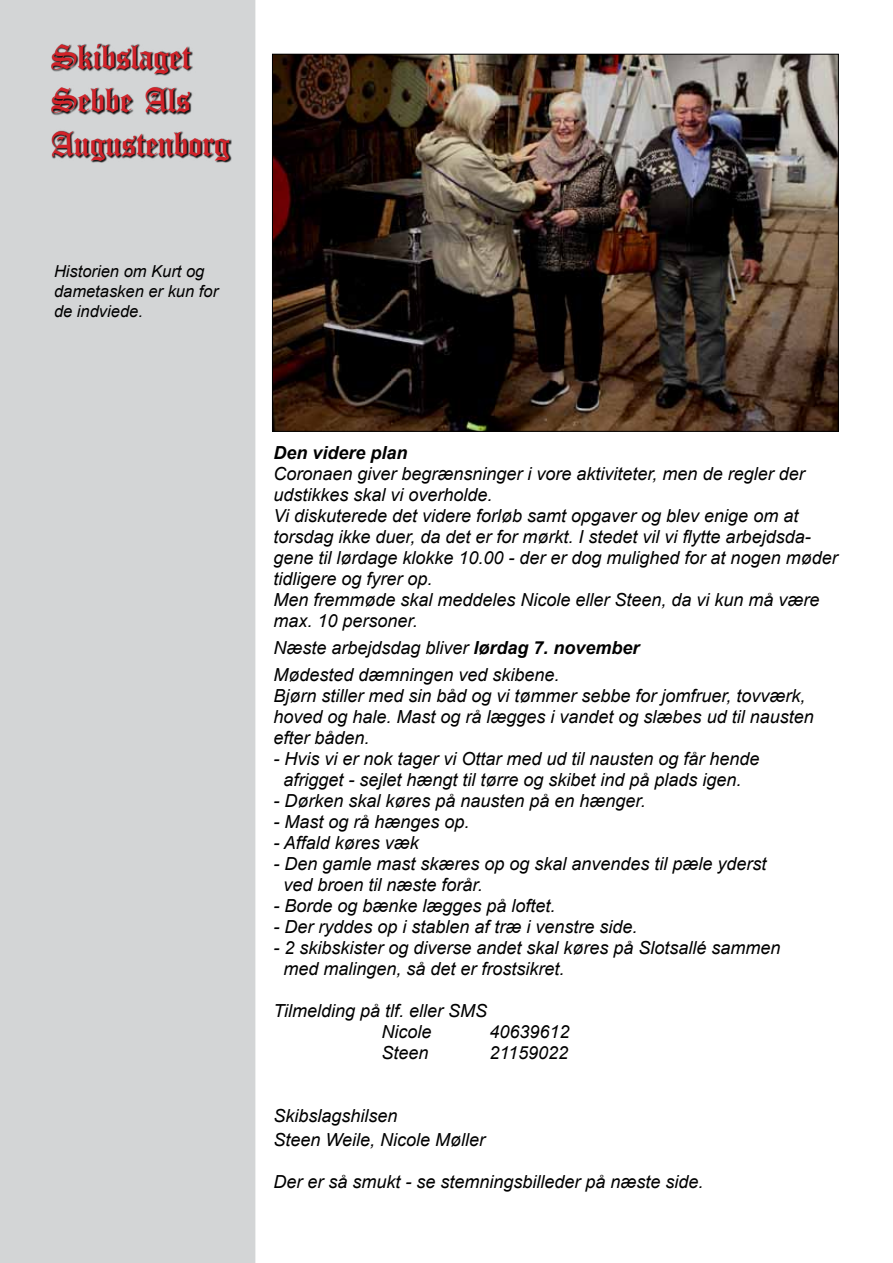
<style>
.page{position:relative;width:893px;height:1263px;background:#fff}
.page>*{position:absolute;margin:0;border:0;box-sizing:border-box;transform-origin:0 0}
.t1{font:36px/43.2px "Canterbury";color:#d2232a}
.t2{font:italic 18px/21px "Arial";color:#000}
.t3{font:italic 700 18px "Arial";color:#000}
.t4{font:italic 16.5px/19.8px "Arial";color:#000}
.s1{font-weight:700}
</style>
<div class="page">
<div style="left:1px;top:1px;width:254px;height:1261px;background:#d3d5d6"></div>
<div style="left:0;top:0;width:255px;height:1263px;border:2px solid #d3d5d6"></div>
<div style="left:51px;top:44px;width:181px;height:118px;background:#000;opacity:.75"></div>
<img style="left:274px;top:56px;width:562px;height:373px">
<h1 class="t1" style="left:51px;top:36px;width:180px">Skibslaget<br>Sebbe Als<br>Augustenborg</h1>
<p class="t4" style="left:54px;top:262px;width:166px">Historien om Kurt og dametasken er kun for de indviede.</p>
<p class="t3" style="left:273px;top:440px;width:136px">Den videre plan</p>
<p class="t2" style="left:273px;top:463px;width:566px">Coronaen giver begrænsninger i vore aktiviteter, men de regler der udstikkes skal vi overholde.<br>Vi diskuterede det videre forløb samt opgaver og blev enige om at torsdag ikke duer, da det er for mørkt. I stedet vil vi flytte arbejdsda&shy;gene til lørdage klokke 10.00 - der er dog mulighed for at nogen møder tidligere og fyrer op.<br>Men fremmøde skal meddeles Nicole eller Steen, da vi kun må være max. 10 personer.</p>
<p class="t2" style="left:273px;top:634px;width:368px;line-height:27px">Næste arbejdsdag bliver <span class="s1">lørdag 7. november<br></span>Mødested dæmningen ved skibene.</p>
<p class="t2" style="left:273px;top:685px;width:542px">Bjørn stiller med sin båd og vi tømmer sebbe for jomfruer, tovværk, hoved og hale. Mast og rå lægges i vandet og slæbes ud til nausten efter båden.</p>
<p class="t2" style="left:273px;top:748px;width:488px;text-align:center">- Hvis vi er nok tager vi Ottar med ud til nausten og får hende afrigget - sejlet hængt til tørre og skibet ind på plads igen.</p>
<p class="t2" style="left:273px;top:790px;width:374px">- Dørken skal køres på nausten på en hænger.</p>
<p class="t2" style="left:273px;top:811px;width:198px">- Mast og rå hænges op.</p>
<p class="t2" style="left:273px;top:832px;width:147px">- Affald køres væk</p>
<p class="t2" style="left:283px;top:853px;width:485px;text-indent:-10px">- Den gamle mast skæres op og skal anvendes til pæle yderst ved broen til næste forår.</p>
<p class="t2" style="left:273px;top:895px;width:284px">- Borde og bænke lægges på loftet.</p>
<p class="t2" style="left:273px;top:916px;width:366px">- Der ryddes op i stablen af træ i venstre side.</p>
<p class="t2" style="left:283px;top:937px;width:499px;text-indent:-10px">- 2 skibskister og diverse andet skal køres på Slotsallé sammen med malingen, så det er frostsikret.</p>
<p class="t2" style="left:381px;top:1000px;width:107px;text-indent:-108px">Tilmelding på tlf. eller SMS<br>Nicole</p>
<p class="t2" style="left:489px;top:1021px;width:82px">40639612</p>
<p class="t2" style="left:381px;top:1042px;width:49px">Steen</p>
<p class="t2" style="left:489px;top:1042px;width:80px">21159022</p>
<p class="t2" style="left:273px;top:1104px;width:213px;line-height:24px">Skibslagshilsen<br>Steen Weile, Nicole Møller</p>
<p class="t2" style="left:273px;top:1171px;width:432px">Der er så smukt - se stemningsbilleder på næste side.</p>
</div>
